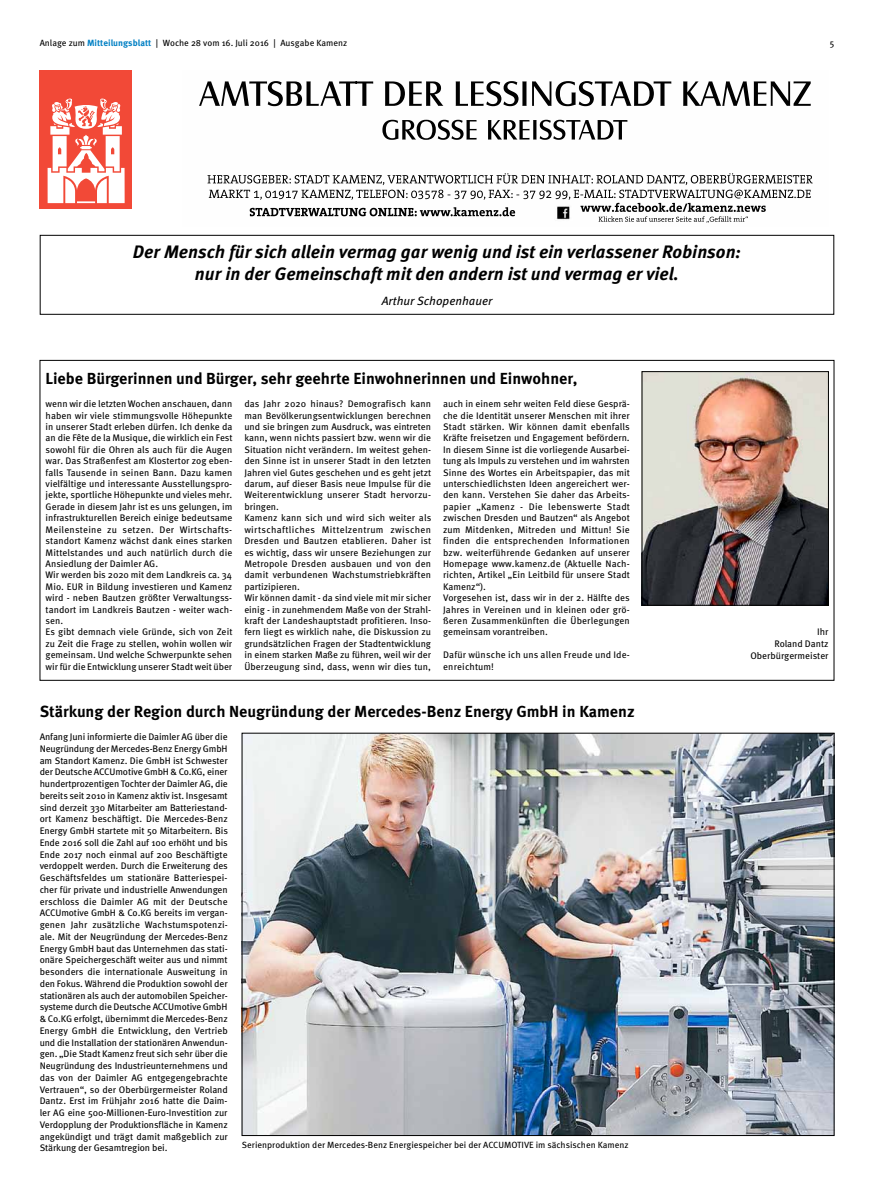
<style>
.page{position:relative;width:874px;height:1191px;background:#fff}
.page>*{position:absolute;margin:0;border:0;box-sizing:border-box;transform-origin:0 0}
.t1{font:italic 700 18px/21.6px "Meta Pro";color:#000;text-align:center}
.t2{font:700 16px "Meta Pro";color:#000}
.t3{font:italic 12px "Meta Pro";color:#000}
.t4{font:9.5px/11.4px "Meta Pro";color:#000}
.t5{font:9.5px/11.4px "Meta Pro";letter-spacing:.02em;color:#000}
.t6{font:9px "Meta Pro";color:#000}
.s1{font-weight:700;color:#0080c4}
</style>
<div class="page">
<div style="left:40px;top:71px;width:92px;height:138px;background:#f24937"></div>
<svg style="left:48px;top:98px;width:77px;height:105px"></svg>
<img style="left:199px;top:81px;width:614px;height:142px">
<div style="left:40px;top:235px;width:793px;height:80px;border:1px solid #000"></div>
<img style="left:643px;top:373px;width:183px;height:230px">
<div style="left:641px;top:371px;width:187px;height:234px;border:1px solid #000"></div>
<img style="left:244px;top:735px;width:587px;height:398px">
<p class="t6" style="left:40px;top:36px;width:309px">Anlage zum <span class="s1">Mitteilungsblatt</span> | Woche 28 vom 16. Juli 2016 | Ausgabe Kamenz</p>
<p class="t6" style="left:829px;top:36px;width:6px">5</p>
<h1 class="t1" style="left:133px;top:240px;width:609px">Der Mensch für sich allein vermag gar wenig und ist ein verlassener Robinson: nur in der Gemeinschaft mit den andern ist und vermag er viel.</h1>
<p class="t3" style="left:381px;top:292px;width:112px">Arthur Schopenhauer</p>
<h2 class="t2" style="left:45px;top:365px;width:533px">Liebe Bürgerinnen und Bürger, sehr geehrte Einwohnerinnen und Einwohner,</h2>
<p class="t4" style="left:46px;top:397px;width:188px">wenn wir die letzten Wochen anschauen, dann haben wir viele stimmungsvolle Höhepunkte in unserer Stadt erleben dürfen. Ich denke da an die Fête de la Musique, die wirklich ein Fest sowohl für die Ohren als auch für die Augen war. Das Straßenfest am Klostertor zog eben&shy;falls Tausende in seinen Bann. Dazu kamen vielfältige und interessante Ausstellungspro&shy;jekte, sportliche Höhepunkte und vieles mehr.<br>Gerade in diesem Jahr ist es uns gelungen, im infrastrukturellen Bereich einige bedeutsame Meilensteine zu setzen. Der Wirtschafts&shy;standort Kamenz wächst dank eines starken Mittelstandes und auch natürlich durch die Ansiedlung der Daimler AG.<br>Wir werden bis 2020 mit dem Landkreis ca. 34<br>Mio. EUR in Bildung investieren und Kamenz wird - neben Bautzen größter Verwaltungss&shy;tandort im Landkreis Bautzen - weiter wach&shy;sen.<br>Es gibt demnach viele Gründe, sich von Zeit zu Zeit die Frage zu stellen, wohin wollen wir gemeinsam. Und welche Schwerpunkte sehen wir für die Entwicklung unserer Stadt weit über</p>
<p class="t4" style="left:244px;top:397px;width:188px">das Jahr 2020 hinaus? Demografisch kann man Bevölkerungsentwicklungen berechnen und sie bringen zum Ausdruck, was eintreten kann, wenn nichts passiert bzw. wenn wir die Situation nicht verändern. Im weitest gehen&shy;den Sinne ist in unserer Stadt in den letzten Jahren viel Gutes geschehen und es geht jetzt darum, auf dieser Basis neue Impulse für die Weiterentwicklung unserer Stadt hervorzu&shy;bringen.<br>Kamenz kann sich und wird sich weiter als wirtschaftliches Mittelzentrum zwischen Dresden und Bautzen etablieren. Daher ist es wichtig, dass wir unsere Beziehungen zur Metropole Dresden ausbauen und von den damit verbundenen Wachstumstriebkräften partizipieren.<br>Wir können damit - da sind viele mit mir sicher einig - in zunehmendem Maße von der Strahl&shy;kraft der Landeshauptstadt profitieren. Inso&shy;fern liegt es wirklich nahe, die Diskussion zu grundsätzlichen Fragen der Stadtentwicklung in einem starken Maße zu führen, weil wir der Überzeugung sind, dass, wenn wir dies tun,</p>
<p class="t4" style="left:443px;top:397px;width:188px">auch in einem sehr weiten Feld diese Gesprä&shy;che die Identität unserer Menschen mit ihrer Stadt stärken. Wir können damit ebenfalls Kräfte freisetzen und Engagement befördern.<br>In diesem Sinne ist die vorliegende Ausarbei&shy;tung als Impuls zu verstehen und im wahrsten Sinne des Wortes ein Arbeitspapier, das mit unterschiedlichsten Ideen angereichert wer&shy;den kann. Verstehen Sie daher das Arbeits&shy;papier „Kamenz - Die lebenswerte Stadt zwischen Dresden und Bautzen“ als Angebot zum Mitdenken, Mitreden und Mittun! Sie finden die entsprechenden Informationen bzw. weiterführende Gedanken auf unserer Homepage www.kamenz.de (Aktuelle Nach&shy;richten, Artikel „Ein Leitbild für unsere Stadt Kamenz“).<br>Vorgesehen ist, dass wir in der 2. Hälfte des Jahres in Vereinen und in kleinen oder grö&shy;ßeren Zusammenkünften die Überlegungen gemeinsam vorantreiben.</p>
<p class="t5" style="left:443px;top:648px;width:188px">Dafür wünsche ich uns allen Freude und Ide&shy;enreichtum!</p>
<h2 class="t2" style="left:40px;top:698px;width:596px">Stärkung der Region durch Neugründung der Mercedes-Benz Energy GmbH in Kamenz</h2>
<p class="t4" style="left:40px;top:730px;width:190px;line-height:11.7px;text-align:justify">Anfang Juni informierte die Daimler AG über die Neugründung der Mercedes-Benz Energy GmbH am Standort Kamenz. Die GmbH ist Schwester der Deutsche ACCUmotive GmbH &amp; Co.KG, einer hundertprozentigen Tochter der Daimler AG, die bereits seit 2010 in Kamenz aktiv ist. Insgesamt sind derzeit 330 Mitarbeiter am Batteriestand&shy;ort Kamenz beschäftigt. Die Mercedes-Benz Energy GmbH startete mit 50 Mitarbeitern. Bis Ende 2016 soll die Zahl auf 100 erhöht und bis Ende 2017 noch einmal auf 200 Beschäftigte verdoppelt werden. Durch die Erweiterung des Geschäftsfeldes um stationäre Batteriespei&shy;cher für private und industrielle Anwendungen erschloss die Daimler AG mit der Deutsche ACCUmotive GmbH &amp; Co.KG bereits im vergan&shy;genen Jahr zusätzliche Wachstumspotenzi&shy;ale. Mit der Neugründung der Mercedes-Benz Energy GmbH baut das Unternehmen das stati&shy;onäre Speichergeschäft weiter aus und nimmt besonders die internationale Ausweitung in den Fokus. Während die Produktion sowohl der stationären als auch der automobilen Speicher&shy;systeme durch die Deutsche ACCUmotive GmbH &amp; Co.KG erfolgt, übernimmt die Mercedes-Benz Energy GmbH die Entwicklung, den Vertrieb und die Installation der stationären Anwendun&shy;gen. „Die Stadt Kamenz freut sich sehr über die Neugründung des Industrieunternehmens und das von der Daimler AG entgegengebrachte Vertrauen“, so der Oberbürgermeister Roland Dantz. Erst im Frühjahr 2016 hatte die Daim&shy;ler AG eine 500-Millionen-Euro-Investition zur Verdopplung der Produktionsfläche in Kamenz angekündigt und trägt damit maßgeblich zur Stärkung der Gesamtregion bei.</p>
<p class="t6" style="left:242px;top:1138px;width:388px">Serienproduktion der Mercedes-Benz Energiespeicher bei der ACCUMOTIVE im sächsischen Kamenz</p>
<p class="t4" style="left:750px;top:625px;width:80px;line-height:11.7px;text-align:right">Ihr<br>Roland Dantz<br>Oberbürgermeister</p>
</div>
